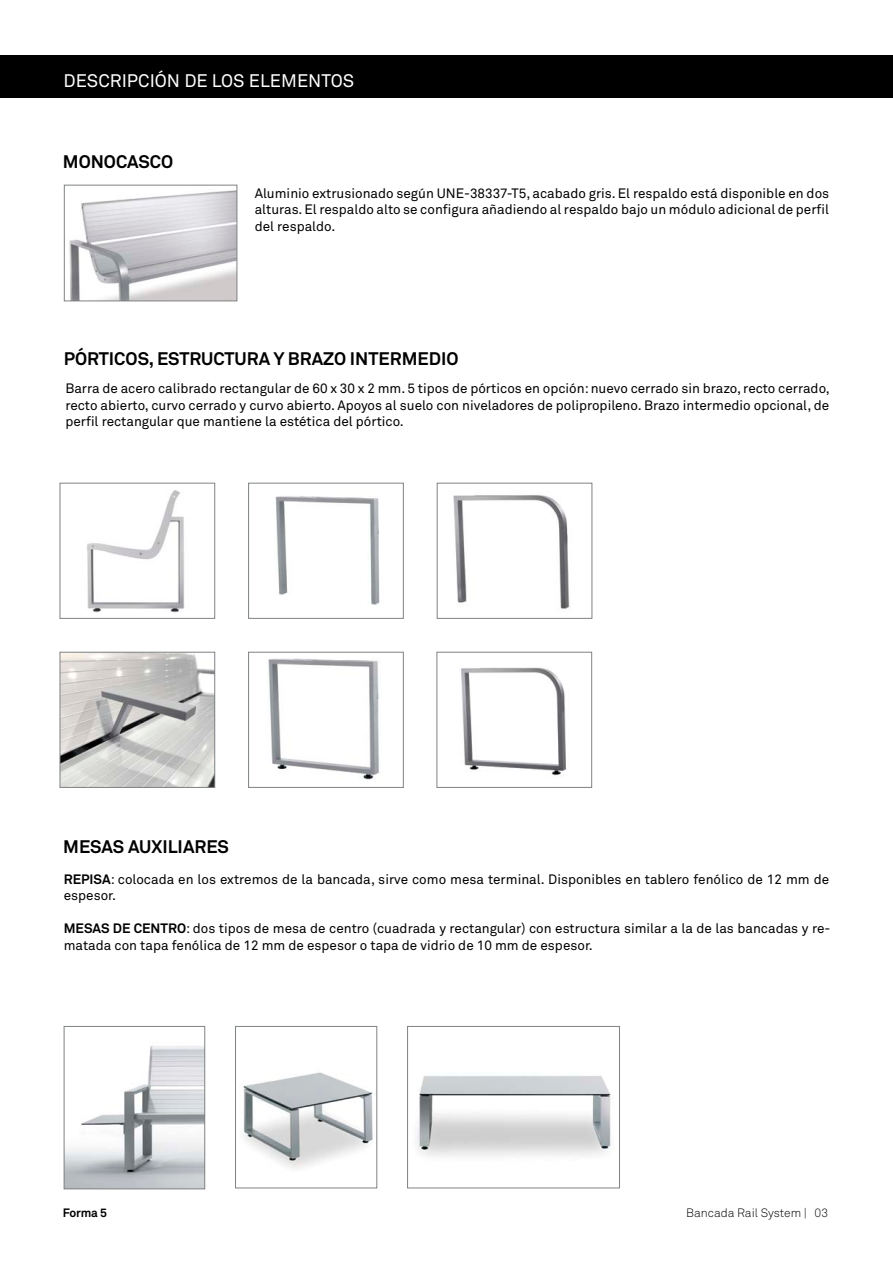
<style>
.page{position:relative;width:893px;height:1263px;background:#fff}
.page>*{position:absolute;margin:0;border:0;box-sizing:border-box;transform-origin:0 0}
.t1{font:700 18px "Akkurat";color:#000}
.t2{font:18px "Akkurat";color:#fff}
.t3{font:13.5px/16.5px "Akkurat";color:#000;text-align:justify}
.t4{font:300 12px "Akkurat";color:#000}
.t5{font:700 12px "Akkurat";letter-spacing:-.02em;color:#000}
.s1{font-weight:700}
</style>
<div class="page">
<div style="left:0;top:55px;width:893px;height:43px;background:#000"></div>
<img style="left:69px;top:190px;width:166px;height:109px">
<div style="left:64px;top:185px;width:173px;height:116px;border:1px solid #7f8284"></div>
<img style="left:87px;top:490px;width:98px;height:122px">
<div style="left:60px;top:483px;width:155px;height:136px;border:1px solid #7f8284"></div>
<img style="left:62px;top:654px;width:151px;height:132px">
<div style="left:60px;top:652px;width:155px;height:136px;border:1px solid #7f8284"></div>
<img style="left:275px;top:496px;width:105px;height:109px">
<div style="left:248px;top:483px;width:156px;height:136px;border:1px solid #7f8284"></div>
<img style="left:453px;top:495px;width:117px;height:114px">
<div style="left:437px;top:483px;width:155px;height:136px;border:1px solid #7f8284"></div>
<img style="left:268px;top:658px;width:111px;height:122px">
<div style="left:248px;top:652px;width:156px;height:136px;border:1px solid #7f8284"></div>
<img style="left:461px;top:667px;width:106px;height:109px">
<div style="left:437px;top:652px;width:155px;height:136px;border:1px solid #7f8284"></div>
<img style="left:243px;top:1072px;width:130px;height:97px">
<div style="left:235px;top:1026px;width:142px;height:162px;border:1px solid #7f8284"></div>
<img style="left:416px;top:1075px;width:195px;height:81px">
<div style="left:407px;top:1026px;width:213px;height:162px;border:1px solid #7f8284"></div>
<img style="left:66px;top:1046px;width:137px;height:141px">
<div style="left:64px;top:1026px;width:141px;height:163px;border:1px solid #7f8284"></div>
<h1 class="t2" style="left:64px;top:69px;width:292px">DESCRIPCIÓN DE LOS ELEMENTOS</h1>
<h1 class="t1" style="left:63px;top:150px;width:112px">MONOCASCO</h1>
<p class="t3" style="left:255px;top:184px;width:576px">Aluminio extrusionado según UNE-38337-T5, acabado gris. El respaldo está disponible en dos alturas. El respaldo alto se configura añadiendo al respaldo bajo un módulo adicional de perfil del respaldo.</p>
<h1 class="t1" style="left:64px;top:347px;width:396px">PÓRTICOS, ESTRUCTURA Y BRAZO INTERMEDIO</h1>
<p class="t3" style="left:65px;top:380px;width:766px">Barra de acero calibrado rectangular de 60 x 30 x 2 mm. 5 tipos de pórticos en opción: nuevo cerrado sin brazo, recto cerrado, recto abierto, curvo cerrado y curvo abierto. Apoyos al suelo con niveladores de polipropileno. Brazo intermedio opcional, de perfil rectangular que mantiene la estética del pórtico.</p>
<h1 class="t1" style="left:63px;top:835px;width:167px">MESAS AUXILIARES</h1>
<p class="t3" style="left:64px;top:870px;width:767px"><span class="s1">REPISA</span>: colocada en los extremos de la bancada, sirve como mesa terminal. Disponibles en tablero fenólico de 12 mm de espesor.</p>
<p class="t3" style="left:64px;top:920px;width:768px"><span class="s1">MESAS DE CENTRO</span>: dos tipos de mesa de centro (cuadrada y rectangular) con estructura similar a la de las bancadas y re&shy;matada con tapa fenólica de 12 mm de espesor o tapa de vidrio de 10 mm de espesor.</p>
<p class="t5" style="left:63px;top:1205px;width:46px">Forma 5</p>
<p class="t4" style="left:686px;top:1205px;width:144px">Bancada Rail System | 03</p>
</div>
